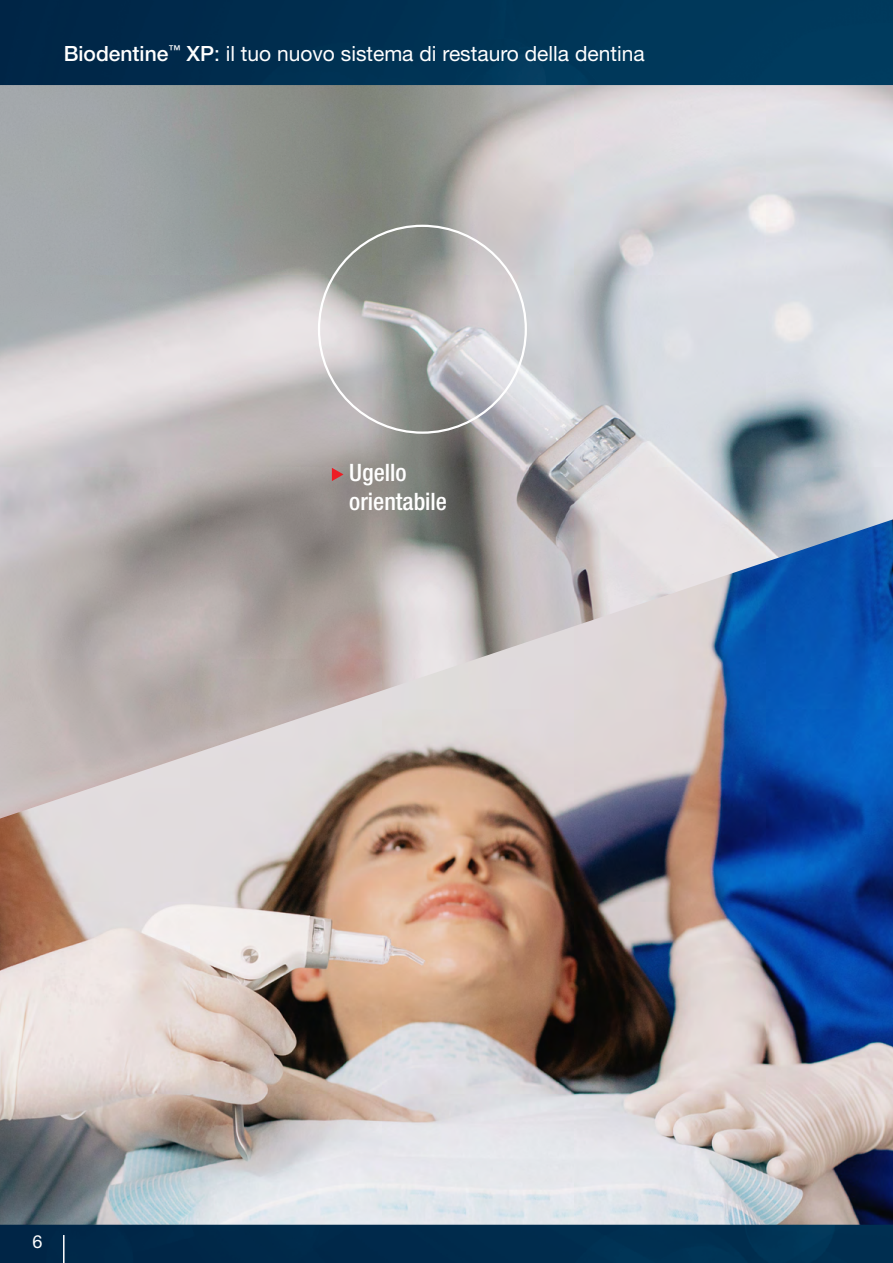
<style>
.page{position:relative;width:893px;height:1263px;background:#fff}
.page>*{position:absolute;margin:0;border:0;box-sizing:border-box;transform-origin:0 0}
.t1{font:500 condensed 24px/28.8px "Helvetica Neue LT Std";color:#fff}
.t2{font:21px "Helvetica Neue LT Std";color:#fff}
.t3{font:18px "Helvetica Neue LT Std";color:#fff}
.s1{font-weight:500}
</style>
<div class="page">
<img style="left:0;top:0;width:893px;height:519px">
<img style="left:0;top:519px;width:893px;height:744px">
<svg style="left:332px;top:468px;width:11px;height:13px"></svg>
<hr style="left:63px;top:1235px;width:2px;height:28px;background:#fff">
<p class="t2" style="left:64px;top:41px;width:582px"><span class="s1">Biodentine</span><sup>™</sup> <span class="s1">XP</span>: il tuo nuovo sistema di restauro della dentina</p>
<p class="t1" style="left:349px;top:458px;width:99px">Ugello orientabile</p>
<p class="t3" style="left:33px;top:1231px;width:12px">6</p>
</div>
